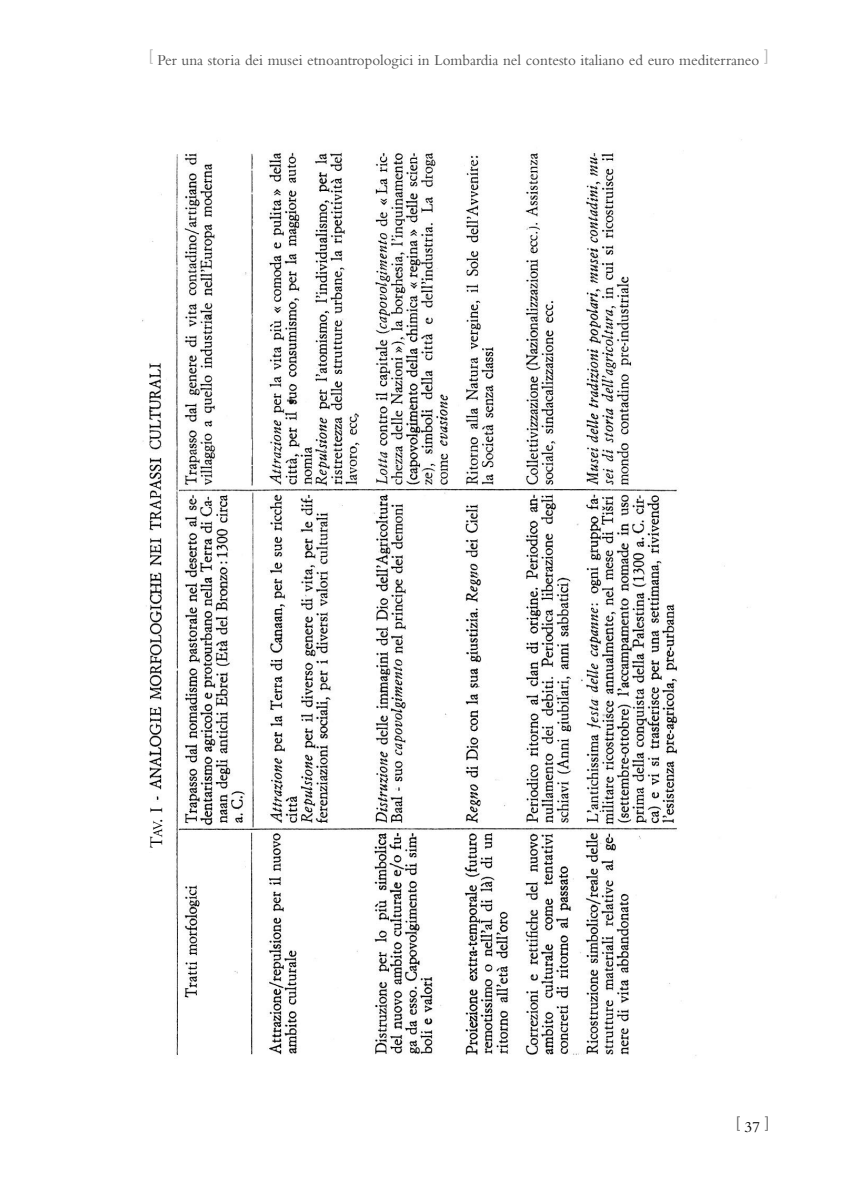
<style>
.page{position:relative;width:844px;height:1191px;background:#fff}
.page>*{position:absolute;margin:0;border:0;box-sizing:border-box;transform-origin:0 0}
.t1{font:17.5px "Adobe Garamond";color:#000}
.t2{font:17.5px "News Got T";color:#666}
.t3{font:15.75px "Bembo";color:#4d4d4d;scale:.96 1}
.s1{font-size:13.12px}
</style>
<div class="page">
<img style="left:142px;top:139px;width:635px;height:917px">
<div style="left:149px;top:803px;width:22px;height:48px;background:#fff"></div>
<p class="t3" style="left:149px;top:54px;width:647px"><sup>[</sup> Per una storia dei musei etnoantropologici in Lombardia nel contesto italiano ed euro mediterraneo <sup>]</sup></p>
<p class="t1" style="left:149px;top:847px;width:42px;rotate:-90deg">T<span class="s1">AV</span>. I</p>
<p class="t2" style="left:735px;top:1112px;width:35px">[<sub>37</sub>]</p>
</div>
